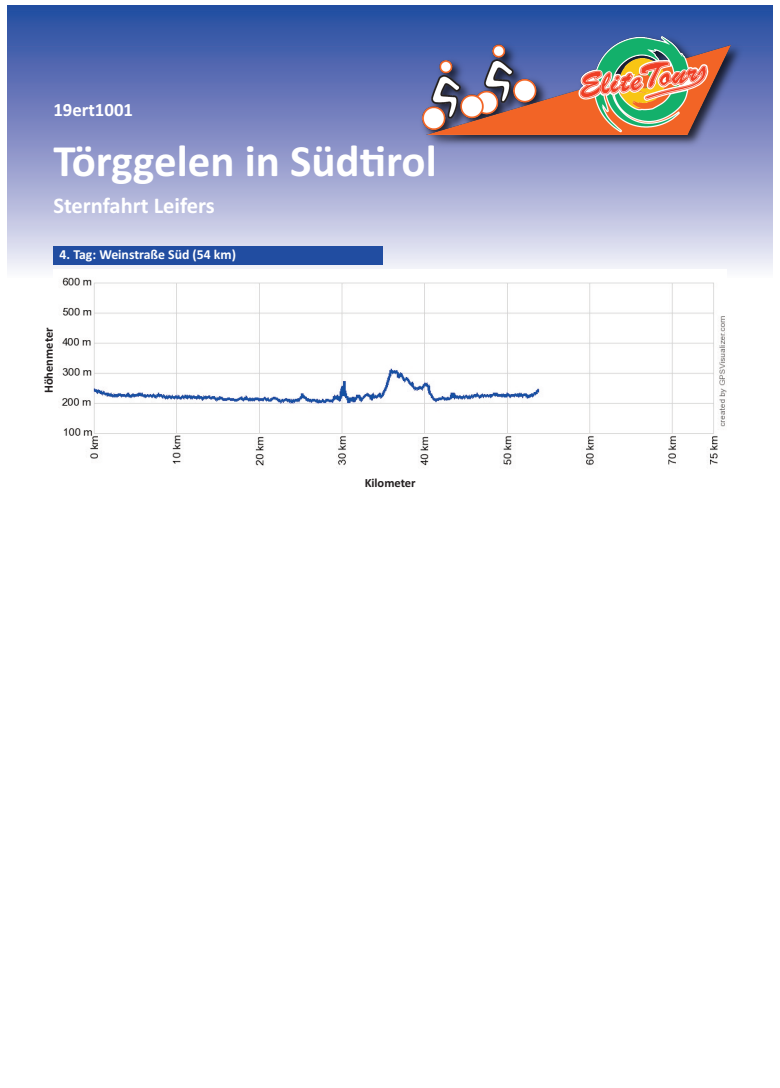
<style>
.page{position:relative;width:780px;height:1088px;background:#fff}
.page>*{position:absolute;margin:0;border:0;box-sizing:border-box;transform-origin:0 0}
.t1{font:700 45px "Calibri";color:#fff}
.t2{font:700 22.5px "Calibri";color:#fff}
.t3{font:700 18.75px "Calibri";color:#fff}
.t4{font:700 13.75px "Calibri";color:#fff}
.t5{font:700 12.5px "Calibri";color:#231f20}
</style>
<div class="page">
<div style="left:8px;top:6px;width:764px;height:271px;background:linear-gradient(to bottom,#23439d,#f0e9f6)"></div>
<div style="left:53px;top:246px;width:330px;height:18px;background:#214da1"></div>
<img style="left:411px;top:26px;width:336px;height:132px">
<img style="left:422px;top:37px;width:308px;height:97px">
<img style="left:53px;top:270px;width:674px;height:198px">
<h3 class="t3" style="left:53px;top:99px;width:81px">19ert1001</h3>
<h1 class="t1" style="left:53px;top:134px;width:385px">Törggelen in Südtirol</h1>
<h2 class="t2" style="left:53px;top:192px;width:163px">Sternfahrt Leifers</h2>
<p class="t4" style="left:60px;top:246px;width:178px">4. Tag: Weinstraße Süd (54 km)</p>
<p class="t5" style="left:41px;top:393px;width:67px;rotate:-90deg">Höhenmeter</p>
<p class="t5" style="left:364px;top:475px;width:52px">Kilometer</p>
</div>
